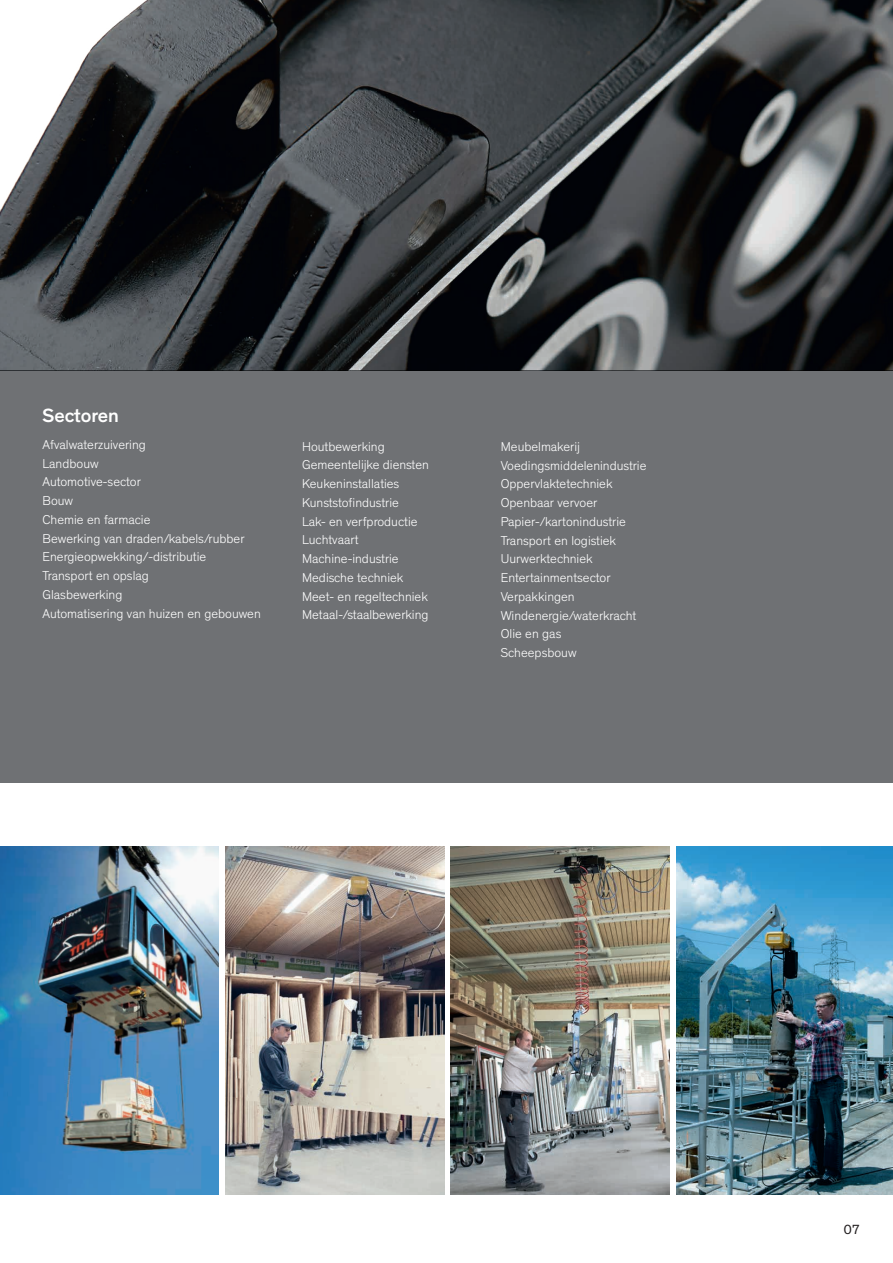
<style>
.page{position:relative;width:893px;height:1263px;background:#fff}
.page>*{position:absolute;margin:0;border:0;box-sizing:border-box;transform-origin:0 0}
.Heading_3{font:500 19.5px "Theinhardt";color:#fff}
.t1{font:13.5px "Theinhardt";color:#231f20}
.Fliesstext{font:300 13.05px "Theinhardt";color:#fff}
</style>
<div class="page">
<img style="left:225px;top:846px;width:219px;height:349px">
<img style="left:0;top:846px;width:219px;height:349px">
<img style="left:676px;top:846px;width:217px;height:349px">
<div style="left:0;top:370px;width:893px;height:412px;background:#6f7174"></div>
<img style="left:0;top:0;width:893px;height:370px">
<img style="left:451px;top:846px;width:219px;height:349px">
<p class="Heading_3" style="left:43px;top:403px;width:78px">Sectoren</p>
<p class="Fliesstext" style="left:43px;top:437px;width:105px">Afvalwaterzuivering</p>
<p class="Fliesstext" style="left:43px;top:455px;width:58px">Landbouw</p>
<p class="Fliesstext" style="left:43px;top:474px;width:100px">Automotive-sector</p>
<p class="Fliesstext" style="left:43px;top:493px;width:32px">Bouw</p>
<p class="Fliesstext" style="left:43px;top:512px;width:109px">Chemie en farmacie</p>
<p class="Fliesstext" style="left:43px;top:530px;width:203px">Bewerking van draden/kabels/rubber</p>
<p class="Fliesstext" style="left:43px;top:549px;width:165px">Energieopwekking/-distributie</p>
<p class="Fliesstext" style="left:43px;top:568px;width:108px">Transport en opslag</p>
<p class="Fliesstext" style="left:43px;top:587px;width:81px">Glasbewerking</p>
<p class="Fliesstext" style="left:43px;top:605px;width:220px">Automatisering van huizen en gebouwen</p>
<p class="Fliesstext" style="left:302px;top:439px;width:84px">Houtbewerking</p>
<p class="Fliesstext" style="left:302px;top:457px;width:128px">Gemeentelijke diensten</p>
<p class="Fliesstext" style="left:302px;top:476px;width:99px">Keukeninstallaties</p>
<p class="Fliesstext" style="left:302px;top:495px;width:98px">Kunststofindustrie</p>
<p class="Fliesstext" style="left:302px;top:514px;width:117px">Lak- en verfproductie</p>
<p class="Fliesstext" style="left:302px;top:532px;width:58px">Luchtvaart</p>
<p class="Fliesstext" style="left:302px;top:551px;width:98px">Machine-industrie</p>
<p class="Fliesstext" style="left:302px;top:570px;width:103px">Medische techniek</p>
<p class="Fliesstext" style="left:302px;top:589px;width:127px">Meet- en regeltechniek</p>
<p class="Fliesstext" style="left:302px;top:607px;width:128px">Metaal-/staalbewerking</p>
<p class="Fliesstext" style="left:501px;top:439px;width:81px">Meubelmakerij</p>
<p class="Fliesstext" style="left:501px;top:458px;width:147px">Voedingsmiddelenindustrie</p>
<p class="Fliesstext" style="left:501px;top:476px;width:113px">Oppervlaktetechniek</p>
<p class="Fliesstext" style="left:501px;top:495px;width:98px">Openbaar vervoer</p>
<p class="Fliesstext" style="left:501px;top:514px;width:127px">Papier-/kartonindustrie</p>
<p class="Fliesstext" style="left:501px;top:533px;width:117px">Transport en logistiek</p>
<p class="Fliesstext" style="left:501px;top:551px;width:93px">Uurwerktechniek</p>
<p class="Fliesstext" style="left:501px;top:570px;width:111px">Entertainmentsector</p>
<p class="Fliesstext" style="left:501px;top:589px;width:75px">Verpakkingen</p>
<p class="Fliesstext" style="left:501px;top:608px;width:137px">Windenergie/waterkracht</p>
<p class="Fliesstext" style="left:501px;top:626px;width:62px">Olie en gas</p>
<p class="Fliesstext" style="left:501px;top:645px;width:77px">Scheepsbouw</p>
<p class="t1" style="left:844px;top:1221px;width:17px">07</p>
</div>
